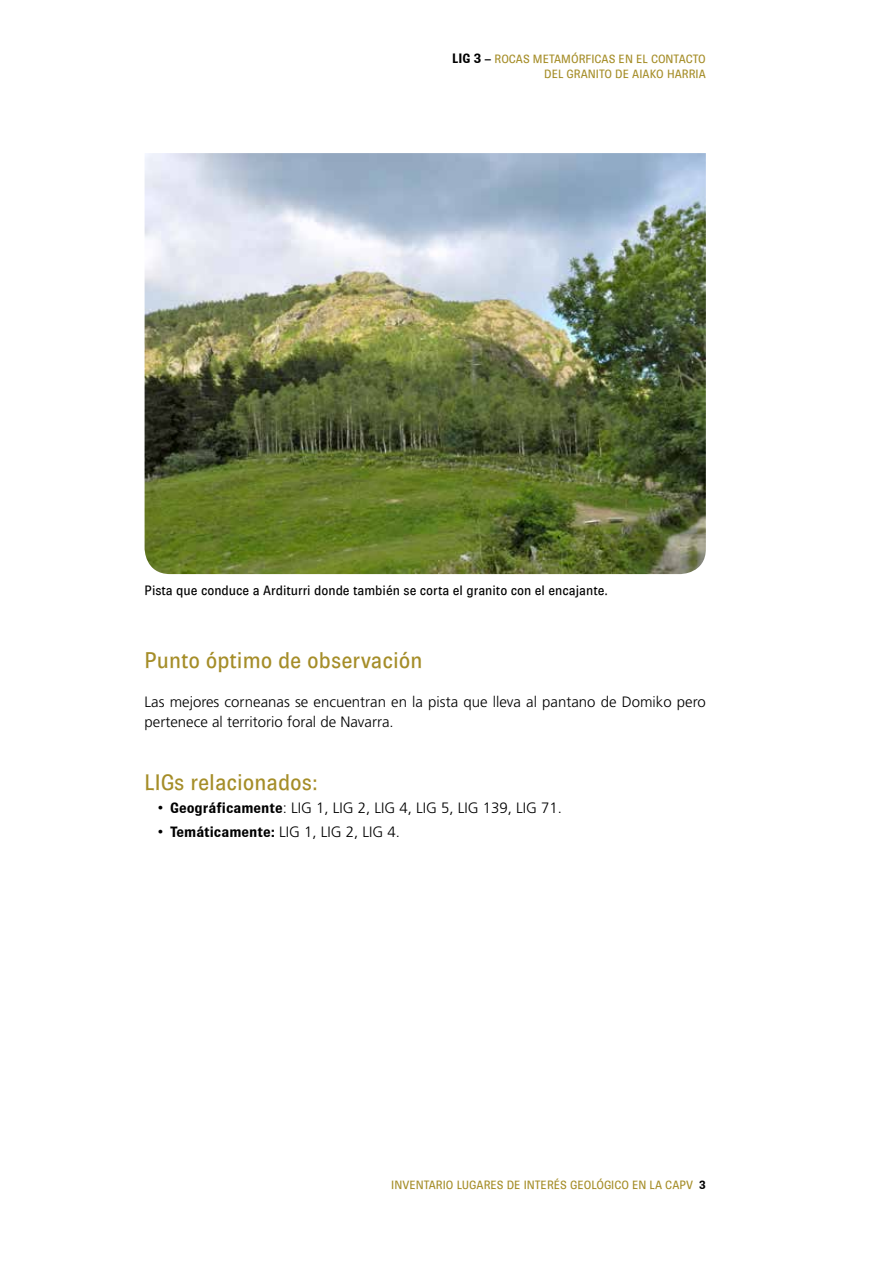
<style>
.page{position:relative;width:893px;height:1263px;background:#fff}
.page>*{position:absolute;margin:0;border:0;box-sizing:border-box;transform-origin:0 0}
.t1{font:22.5px "Brown";color:#a58d28}
.t2{font:300 15px/19.5px "Frutiger";color:#000}
.t3{font:700 15px "Brown";color:#000}
.t4{font:13.5px "Brown";color:#000}
.t5{font:12px/15px "Brown";color:#a58d28;text-align:right}
.s1{font-weight:700;font-size:13.5px;color:#000}
.s2{color:#000}
.s3{font-family:"Brown";font-weight:700}
.s4{font-family:"Frutiger";font-weight:300}
.s5{font-weight:700;color:#000}
</style>
<div class="page">
<img style="left:145px;top:153px;width:561px;height:421px">
<p class="t5" style="left:452px;top:52px;width:255px"><span class="s1">LIG 3</span> <span class="s2">–</span> Rocas metamórficas en el contacto del granito de Aiako Harria</p>
<p class="t4" style="left:145px;top:583px;width:465px">Pista que conduce a Arditurri donde también se corta el granito con el encajante.</p>
<h1 class="t1" style="left:145px;top:648px;width:279px">Punto óptimo de observación</h1>
<p class="t2" style="left:145px;top:692px;width:563px">Las mejores corneanas se encuentran en la pista que lleva al pantano de Domiko pero pertenece al territorio foral de Navarra.</p>
<h1 class="t1" style="left:145px;top:769px;width:175px">LIGs relacionados:</h1>
<p class="t2" style="left:157px;top:798px;width:406px"><span class="s3">• Geográficamente</span>: LIG 1, LIG 2, LIG 4, LIG 5, LIG 139, LIG 71.</p>
<p class="t3" style="left:157px;top:823px;width:244px">• Temáticamente: <span class="s4">LIG 1, LIG 2, LIG 4.</span></p>
<p class="t5" style="left:391px;top:1177px;width:316px">INVENTARIO LUGARES DE INTERÉS GEOLÓGICO EN LA CAPV <span class="s5">3</span></p>
</div>
